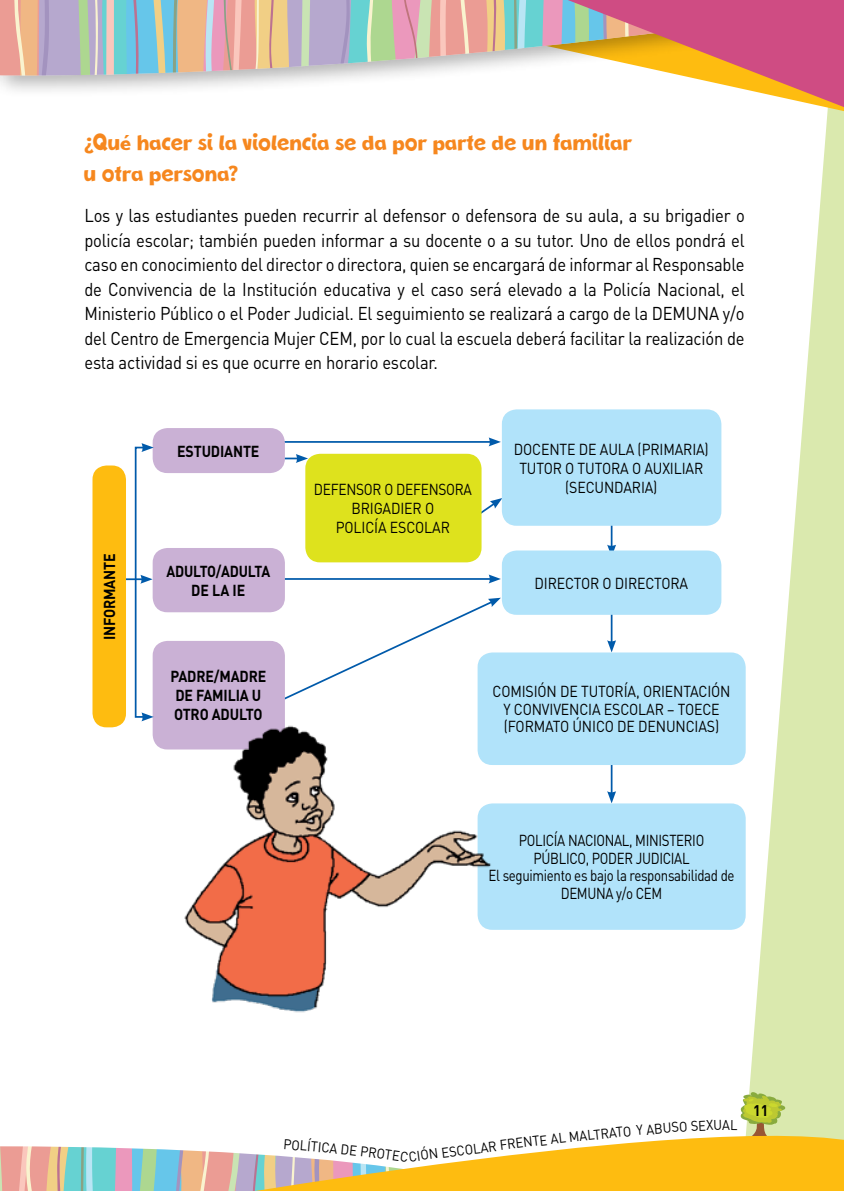
<style>
.page{position:relative;width:844px;height:1191px;background:#fff}
.page>*{position:absolute;margin:0;border:0;box-sizing:border-box;transform-origin:0 0}
.t1{font:26.25px/31.5px "New Comic BD";letter-spacing:-.01em;color:#f6871e;scale:.9 1}
.t2{font:18.38px/24.5px "DIN Pro";letter-spacing:-.01em;color:#000;text-align:justify;scale:.9 1}
.t3{font:15.75px/18.9px "DIN Pro";letter-spacing:-.01em;color:#000;text-align:center;scale:.89 1}
.t4{font:15.75px/17.5px "DIN Pro";letter-spacing:-.01em;color:#000;text-align:center;scale:.84 1}
.t5{font:15.75px/18.9px "DIN Pro";letter-spacing:-.01em;color:#000;text-align:center;scale:.87 1}
.t6{font:700 15.75px/18.9px "DIN Pro";letter-spacing:-.01em;color:#000;scale:.89 1}
.t7{font:700 15.75px/18.9px "DIN Pro";letter-spacing:-.01em;color:#000;text-align:center;scale:.88 1}
.t8{font:700 15.58px "DIN Pro";letter-spacing:-.01em;color:#000;scale:.91 1}
.t9{font:700 15.22px "DIN Pro";color:#000;scale:.93 1}
.t10{font:14px "DIN Pro";color:#000;scale:.92 1}
</style>
<div class="page">
<svg style="left:738px;top:116px;width:105px;height:986px;fill:#dae9ae"></svg>
<svg style="left:516px;top:1102px;width:327px;height:89px;fill:#febc10"></svg>
<div style="left:0;top:0;width:843px;height:98px;background:#000;opacity:.3"></div>
<svg style="left:0;top:0;width:454px;height:83px;background:#c6beba"></svg>
<svg style="left:454px;top:0;width:389px;height:116px"></svg>
<svg style="left:481px;top:498px;width:20px;height:18px"></svg>
<hr style="left:277px;top:457px;width:21px;height:2px;background:#005aaa">
<svg style="left:296px;top:454px;width:12px;height:9px"></svg>
<hr style="left:119px;top:578px;width:24px;height:2px;background:#005aaa">
<svg style="left:140px;top:575px;width:13px;height:8px"></svg>
<hr style="left:610px;top:441px;width:2px;height:106px;background:#005aaa">
<svg style="left:607px;top:544px;width:9px;height:6px"></svg>
<hr style="left:610px;top:596px;width:2px;height:47px;background:#005aaa">
<svg style="left:607px;top:640px;width:9px;height:12px"></svg>
<hr style="left:610px;top:754px;width:2px;height:40px;background:#005aaa">
<svg style="left:607px;top:791px;width:9px;height:12px"></svg>
<hr style="left:277px;top:441px;width:214px;height:2px;background:#005aaa">
<svg style="left:488px;top:437px;width:12px;height:9px"></svg>
<hr style="left:277px;top:578px;width:214px;height:2px;background:#005aaa">
<svg style="left:488px;top:574px;width:12px;height:9px"></svg>
<svg style="left:275px;top:598px;width:225px;height:102px"></svg>
<div style="left:92px;top:465px;width:34px;height:262px;background:#febc10;border-radius:14px"></div>
<div style="left:153px;top:428px;width:132px;height:45px;background:#cab1d5;border-radius:15px"></div>
<div style="left:153px;top:641px;width:132px;height:108px;background:#cab1d5;border-radius:15px"></div>
<div style="left:305px;top:454px;width:176px;height:108px;background:#dee21d;border-radius:15px"></div>
<div style="left:501px;top:409px;width:220px;height:117px;background:#b1e3fa;border-radius:15px"></div>
<div style="left:501px;top:550px;width:220px;height:65px;background:#b1e3fa;border-radius:15px"></div>
<div style="left:477px;top:652px;width:268px;height:113px;background:#b1e3fa;border-radius:15px"></div>
<div style="left:477px;top:803px;width:268px;height:126px;background:#b1e3fa;border-radius:15px"></div>
<div style="left:135px;top:447px;width:10px;height:271px;border:2px solid #005aaa"></div>
<svg style="left:141px;top:443px;width:13px;height:9px"></svg>
<svg style="left:141px;top:712px;width:13px;height:9px"></svg>
<div style="left:153px;top:548px;width:132px;height:64px;background:#cab1d5;border-radius:15px"></div>
<img style="left:149px;top:717px;width:347px;height:296px">
<svg style="left:0;top:1146px;width:516px;height:45px"></svg>
<svg style="left:663px;top:1091px;width:123px;height:48px"></svg>
<h1 class="t1" style="left:83px;top:127px;width:610px">¿Qué hacer si la violencia se da por parte de un familiar u otra persona?</h1>
<p class="t2" style="left:84px;top:203px;width:735px">Los y las estudiantes pueden recurrir al defensor o defensora de su aula, a su brigadier o policía escolar; también pueden informar a su docente o a su tutor. Uno de ellos pondrá el caso en conocimiento del director o directora, quien se encargará de informar al Responsable de Convivencia de la Institución educativa y el caso será elevado a la Policía Nacional, el Ministerio Público o el Poder Judicial. El seguimiento se realizará a cargo de la DEMUNA y/o del Centro de Emergencia Mujer CEM, por lo cual la escuela deberá facilitar la realización de esta actividad si es que ocurre en horario escolar.</p>
<p class="t8" style="left:99px;top:640px;width:97px;rotate:-90deg">INFORMANTE</p>
<p class="t6" style="left:177px;top:441px;width:94px">ESTUDIANTE</p>
<p class="t7" style="left:166px;top:561px;width:119px">ADULTO/ADULTA<br>DE LA IE</p>
<p class="t6" style="left:170px;top:666px;width:109px">PADRE/MADRE<br>DE FAMILIA U<br>OTRO ADULTO</p>
<p class="t5" style="left:314px;top:479px;width:183px">DEFENSOR O DEFENSORA<br>BRIGADIER O<br>POLICÍA ESCOLAR</p>
<p class="t3" style="left:513px;top:439px;width:220px">DOCENTE DE AULA (PRIMARIA)<br>TUTOR O TUTORA O AUXILIAR (SECUNDARIA)</p>
<p class="t3" style="left:534px;top:573px;width:174px">DIRECTOR O DIRECTORA</p>
<p class="t3" style="left:492px;top:682px;width:269px;line-height:17.5px">COMISIÓN DE TUTORÍA, ORIENTACIÓN<br>Y CONVIVENCIA ESCOLAR – TOECE (FORMATO ÚNICO DE DENUNCIAS)</p>
<p class="t4" style="left:488px;top:831px;width:294px">POLICÍA NACIONAL, MINISTERIO<br>PÚBLICO, PODER JUDICIAL<br>El seguimiento es bajo la responsabilidad de<br>DEMUNA y/o CEM</p>
<p class="t10" style="left:292px;top:1134px;width:43px;rotate:5deg">OLÍTIC</p>
<p class="t10" style="left:427px;top:1144px;width:131px;rotate:-7deg">N ESCOLAR FRENTE</p>
<p class="t10" style="left:549px;top:1129px;width:81px;rotate:-6deg">AL MALTRAT</p>
<p class="t10" style="left:622px;top:1122px;width:45px;rotate:-5deg">O YAB</p>
<p class="t9" style="left:753px;top:1100px;width:18px">11</p>
</div>
